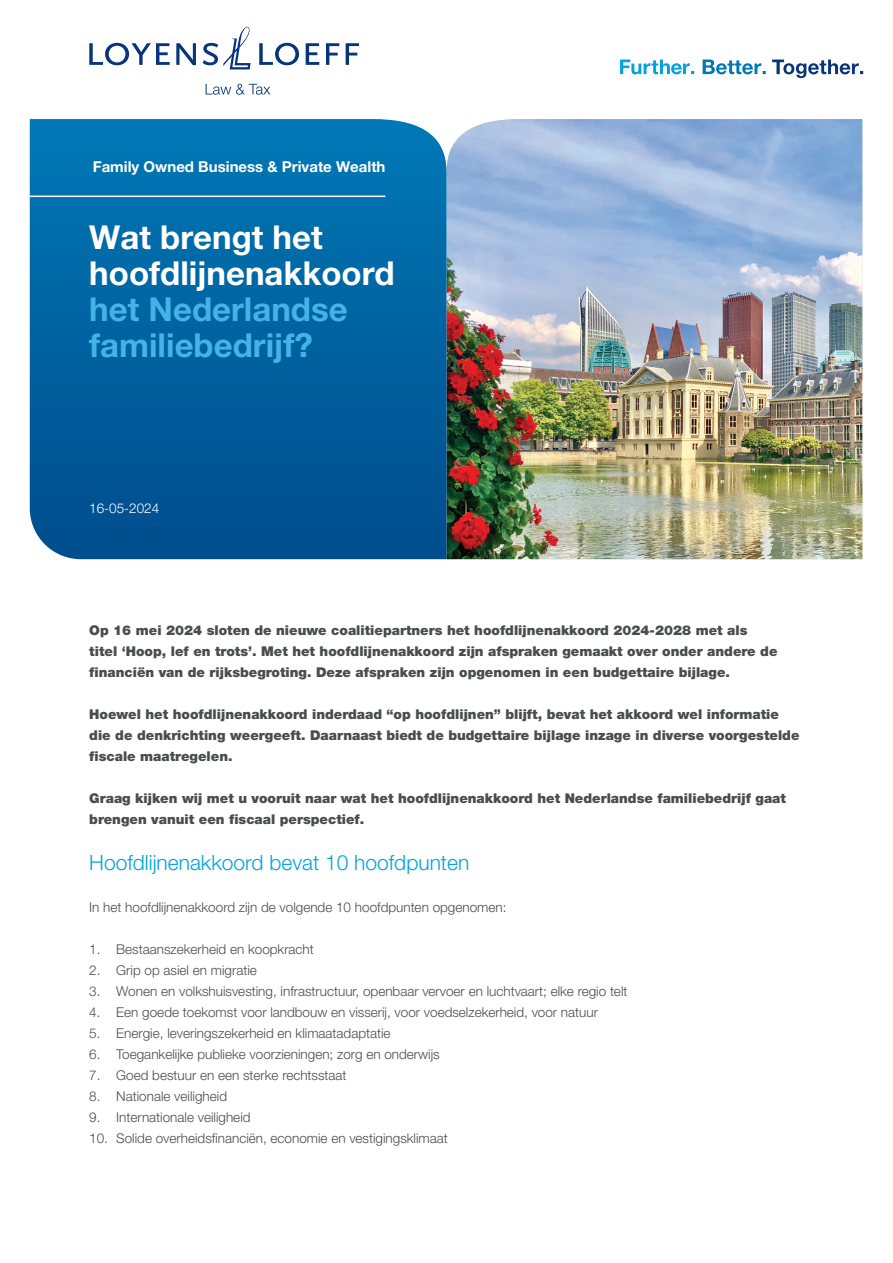
<style>
.page{position:relative;width:893px;height:1263px;background:#fff}
.page>*{position:absolute;margin:0;border:0;box-sizing:border-box;transform-origin:0 0}
.t1{font:700 33px/36px "Helvetica Neue LT Pro";color:#fff}
.t2{font:700 33px/36px "Helvetica Neue LT Pro";color:#45b3e6}
.t3{font:300 21px "Helvetica Neue LT Pro";color:#00a2df}
.t4{font:700 15px "Helvetica Neue LT Pro";color:#fff}
.t5{font:900 13.5px/21px "Helvetica Neue LT Pro";color:#4b4c4d}
.t6{font:300 13.5px "Helvetica Neue LT Pro";color:#4b4c4d}
.t7{font:300 13.5px "Helvetica Neue LT Pro";color:#fff}
</style>
<div class="page">
<img style="left:446px;top:119px;width:416px;height:440px">
<svg style="left:772px;top:60px;width:91px;height:18px"></svg>
<svg style="left:703px;top:60px;width:63px;height:14px"></svg>
<svg style="left:620px;top:60px;width:74px;height:14px"></svg>
<svg style="left:30px;top:119px;width:416px;height:440px;background:#0163a1"></svg>
<svg style="left:259px;top:43px;width:40px;height:22px"></svg>
<svg style="left:306px;top:43px;width:13px;height:22px"></svg>
<svg style="left:326px;top:43px;width:13px;height:22px"></svg>
<svg style="left:346px;top:43px;width:13px;height:22px"></svg>
<svg style="left:89px;top:43px;width:81px;height:22px"></svg>
<svg style="left:176px;top:43px;width:20px;height:22px"></svg>
<svg style="left:203px;top:26px;width:48px;height:43px"></svg>
<svg style="left:206px;top:84px;width:64px;height:11px"></svg>
<hr style="left:30px;top:196px;width:355px;height:1px;background:#fff">
<p class="t4" style="left:93px;top:158px;width:294px">Family Owned Business &amp; Private Wealth</p>
<h1 class="t1" style="left:89px;top:218px;width:307px">Wat brengt het hoofdlijnenakkoord</h1>
<h1 class="t2" style="left:89px;top:290px;width:260px">het Nederlandse familiebedrijf?</h1>
<p class="t7" style="left:89px;top:500px;width:72px">16-05-2024</p>
<p class="t5" style="left:89px;top:619px;width:690px">Op 16 mei 2024 sloten de nieuwe coalitiepartners het hoofdlijnenakkoord 2024-2028 met als titel ‘Hoop, lef en trots’. Met het hoofdlijnenakkoord zijn afspraken gemaakt over onder andere de financiën van de rijksbegroting. Deze afspraken zijn opgenomen in een budgettaire bijlage.</p>
<p class="t5" style="left:89px;top:703px;width:712px">Hoewel het hoofdlijnenakkoord inderdaad “op hoofdlijnen” blijft, bevat het akkoord wel informatie die de denkrichting weergeeft. Daarnaast biedt de budgettaire bijlage inzage in diverse voorgestelde fiscale maatregelen.</p>
<p class="t5" style="left:89px;top:787px;width:698px">Graag kijken wij met u vooruit naar wat het hoofdlijnenakkoord het Nederlandse familiebedrijf gaat brengen vanuit een fiscaal perspectief.</p>
<h2 class="t3" style="left:89px;top:849px;width:382px">Hoofdlijnenakkoord bevat 10 hoofdpunten</h2>
<p class="t6" style="left:89px;top:899px;width:419px">In het hoofdlijnenakkoord zijn de volgende 10 hoofdpunten opgenomen:</p>
<p class="t6" style="left:89px;top:941px;width:226px">1. Bestaanszekerheid en koopkracht</p>
<p class="t6" style="left:89px;top:962px;width:169px">2. Grip op asiel en migratie</p>
<p class="t6" style="left:89px;top:983px;width:540px">3. Wonen en volkshuisvesting, infrastructuur, openbaar vervoer en luchtvaart; elke regio telt</p>
<p class="t6" style="left:89px;top:1004px;width:510px">4. Een goede toekomst voor landbouw en visserij, voor voedselzekerheid, voor natuur</p>
<p class="t6" style="left:89px;top:1025px;width:303px">5. Energie, leveringszekerheid en klimaatadaptatie</p>
<p class="t6" style="left:89px;top:1046px;width:352px">6. Toegankelijke publieke voorzieningen; zorg en onderwijs</p>
<p class="t6" style="left:89px;top:1067px;width:259px">7. Goed bestuur en een sterke rechtsstaat</p>
<p class="t6" style="left:89px;top:1088px;width:139px">8. Nationale veiligheid</p>
<p class="t6" style="left:89px;top:1109px;width:163px">9. Internationale veiligheid</p>
<p class="t6" style="left:89px;top:1130px;width:360px">10. Solide overheidsfinanciën, economie en vestigingsklimaat</p>
</div>
